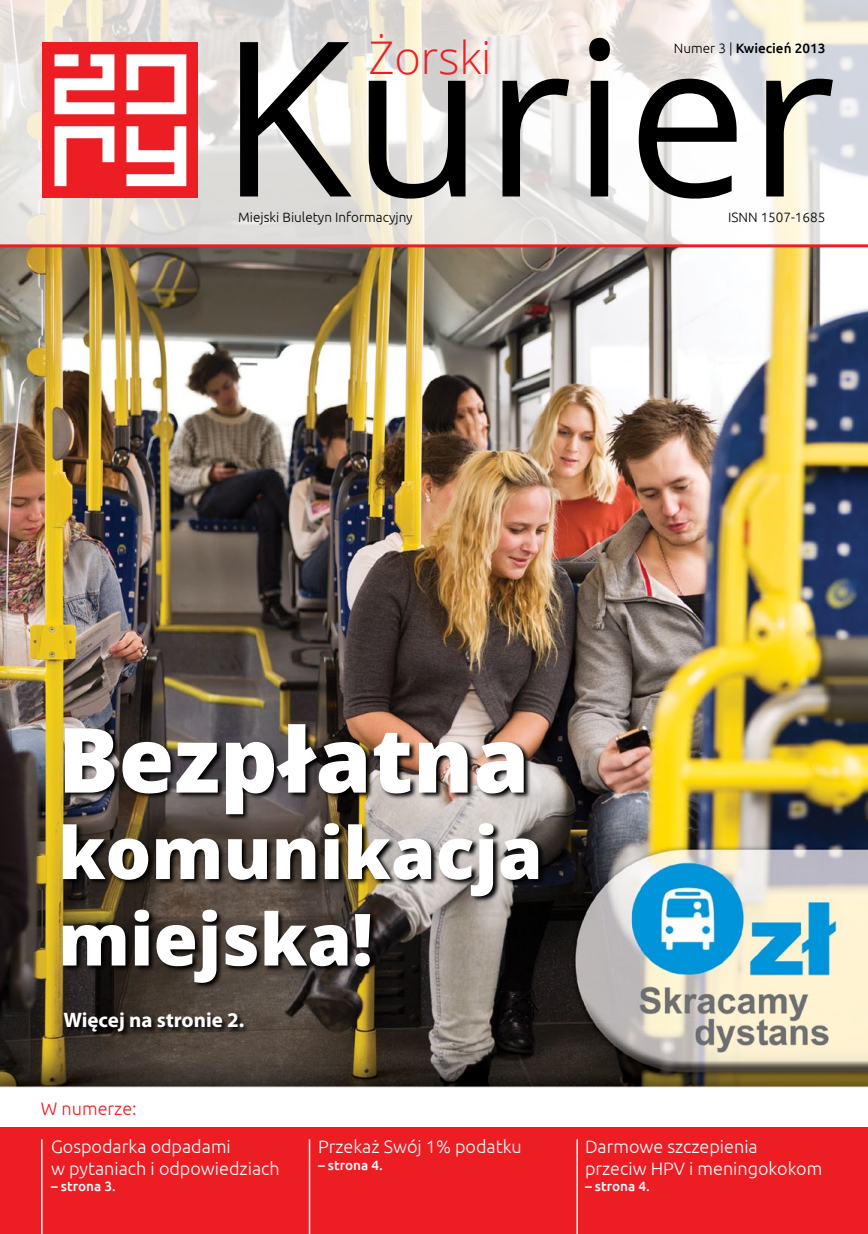
<style>
.page{position:relative;width:868px;height:1234px;background:#fff}
.page>*{position:absolute;margin:0;border:0;box-sizing:border-box;transform-origin:0 0}
.t1{font:216px "Open Sans";color:#000}
.t2{font:800 90px "Open Sans";color:#fff}
.t3{font:800 72px/86.4px "Open Sans";color:#fff}
.t4{font:300 45.15px "Open Sans";color:#ed1d24}
.t5{font:700 21px "Myriad Pro";color:#fff}
.t6{font:300 18px/21.6px "Ubuntu";color:#fff}
.t7{font:300 18px "Ubuntu";color:#ed1d24}
.t8{font:300 13.5px "Ubuntu";color:#000}
.t9{font:500 13.5px "Ubuntu";color:#fff}
.t10{font:500 13.5px "Ubuntu";color:#000}
.s1{font-weight:300}
</style>
<div class="page">
<img style="left:0;top:247px;width:867px;height:841px">
<svg style="left:0;top:0;width:867px;height:244px"></svg>
<div style="left:43px;top:42px;width:155px;height:156px;background:#ed1d24"></div>
<svg style="left:54px;top:54px;width:132px;height:132px"></svg>
<div style="left:0;top:1126px;width:867px;height:107px;background:#ed1d24"></div>
<hr style="left:41px;top:1138px;width:2px;height:95px;background:#fff">
<hr style="left:309px;top:1138px;width:1px;height:95px;background:#fff">
<hr style="left:576px;top:1138px;width:2px;height:95px;background:#fff">
<hr style="left:0;top:244px;width:867px;height:3px;background:#ed1d24">
<svg style="left:63px;top:1010px;width:187px;height:27px;background:#322a25"></svg>
<img style="left:62px;top:723px;width:483px;height:265px">
<h3 class="t4" style="left:368px;top:27px;width:124px">Żorski</h3>
<h1 class="t1" style="left:219px;top:-30px;width:618px">Kurier</h1>
<p class="t10" style="left:673px;top:40px;width:153px"><span class="s1">Numer 3 |</span> Kwiecień 2013</p>
<p class="t8" style="left:238px;top:209px;width:176px">Miejski Biuletyn Informacyjny</p>
<p class="t8" style="left:728px;top:209px;width:99px">ISNN 1507-1685</p>
<h2 class="t2" style="left:58px;top:691px;width:473px">Bezpłatna</h2>
<h3 class="t3" style="left:58px;top:805px;width:486px">komunikacja miejska!</h3>
<p class="t5" style="left:64px;top:1005px;width:182px">Więcej na stronie 2.</p>
<p class="t7" style="left:41px;top:1097px;width:97px">W numerze:</p>
<p class="t6" style="left:51px;top:1135px;width:230px">Gospodarka odpadami<br>w pytaniach i odpowiedziach</p>
<p class="t9" style="left:51px;top:1177px;width:66px">– strona 3.</p>
<p class="t6" style="left:318px;top:1135px;width:205px">Przekaż Swój 1% podatku</p>
<p class="t9" style="left:318px;top:1155px;width:66px">– strona 4.</p>
<p class="t6" style="left:585px;top:1135px;width:239px">Darmowe szczepienia przeciw HPV i meningokokom</p>
<p class="t9" style="left:585px;top:1177px;width:66px">– strona 4.</p>
</div>
